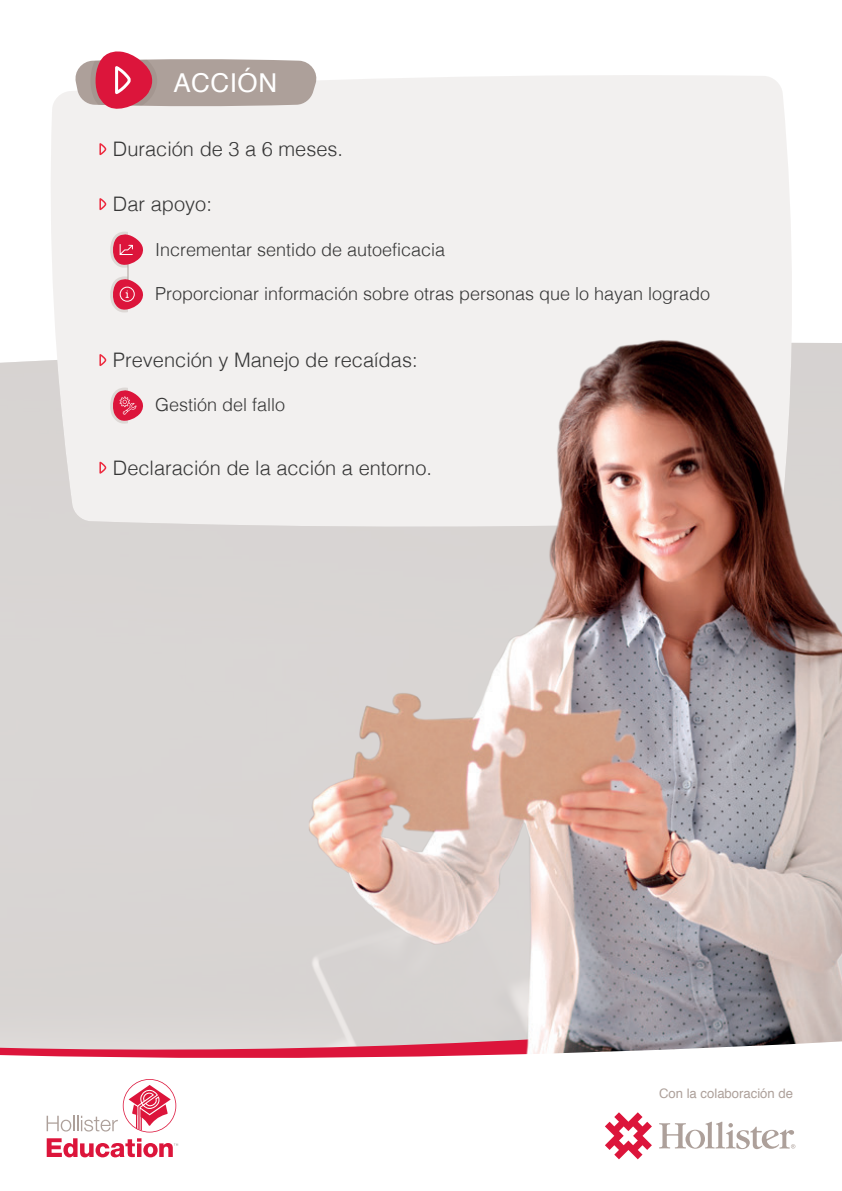
<style>
.page{position:relative;width:842px;height:1191px;background:#fff}
.page>*{position:absolute;margin:0;border:0;box-sizing:border-box;transform-origin:0 0}
.t1{font:26px "Helvetica";letter-spacing:.02em;color:#fff}
.t2{font:300 20px "Helvetica";color:#363636}
.t3{font:300 18px "Helvetica";color:#363636}
.t4{font:13.2px "Helvetica";color:#ada09a}
</style>
<div class="page">
<div style="left:51px;top:75px;width:741px;height:268px;background:#f2f0ef"></div>
<div style="left:0;top:1002px;width:253px;height:31px;background:#d9d5d4"></div>
<img style="left:253px;top:337px;width:589px;height:696px">
<svg style="left:0;top:1033px;width:842px;height:127px"></svg>
<hr style="left:128px;top:239px;width:1px;height:61px;background:#ada09a">
<svg style="left:99px;top:196px;width:9px;height:16px"></svg>
<svg style="left:99px;top:141px;width:9px;height:16px"></svg>
<svg style="left:99px;top:460px;width:9px;height:15px"></svg>
<svg style="left:99px;top:352px;width:9px;height:16px"></svg>
<svg style="left:110px;top:276px;width:34px;height:36px"></svg>
<svg style="left:110px;top:232px;width:34px;height:36px"></svg>
<svg style="left:110px;top:387px;width:34px;height:36px"></svg>
<svg style="left:605px;top:1112px;width:47px;height:47px"></svg>
<svg style="left:659px;top:1121px;width:136px;height:28px"></svg>
<svg style="left:47px;top:1079px;width:129px;height:53px"></svg>
<svg style="left:47px;top:1138px;width:131px;height:19px"></svg>
<svg style="left:74px;top:51px;width:245px;height:61px"></svg>
<h1 class="t1" style="left:173px;top:63px;width:105px">ACCIÓN</h1>
<p class="t2" style="left:113px;top:132px;width:232px">Duración de 3 a 6 meses.</p>
<p class="t2" style="left:113px;top:187px;width:100px">Dar apoyo:</p>
<p class="t3" style="left:155px;top:234px;width:292px">Incrementar sentido de autoeficacia</p>
<p class="t3" style="left:155px;top:278px;width:557px">Proporcionar información sobre otras personas que lo hayan logrado</p>
<p class="t2" style="left:113px;top:343px;width:306px">Prevención y Manejo de recaídas:</p>
<p class="t3" style="left:155px;top:389px;width:132px">Gestión del fallo</p>
<p class="t2" style="left:113px;top:451px;width:321px">Declaración de la acción a entorno.</p>
<p class="t4" style="left:659px;top:1083px;width:136px">Con la colaboración de</p>
</div>
